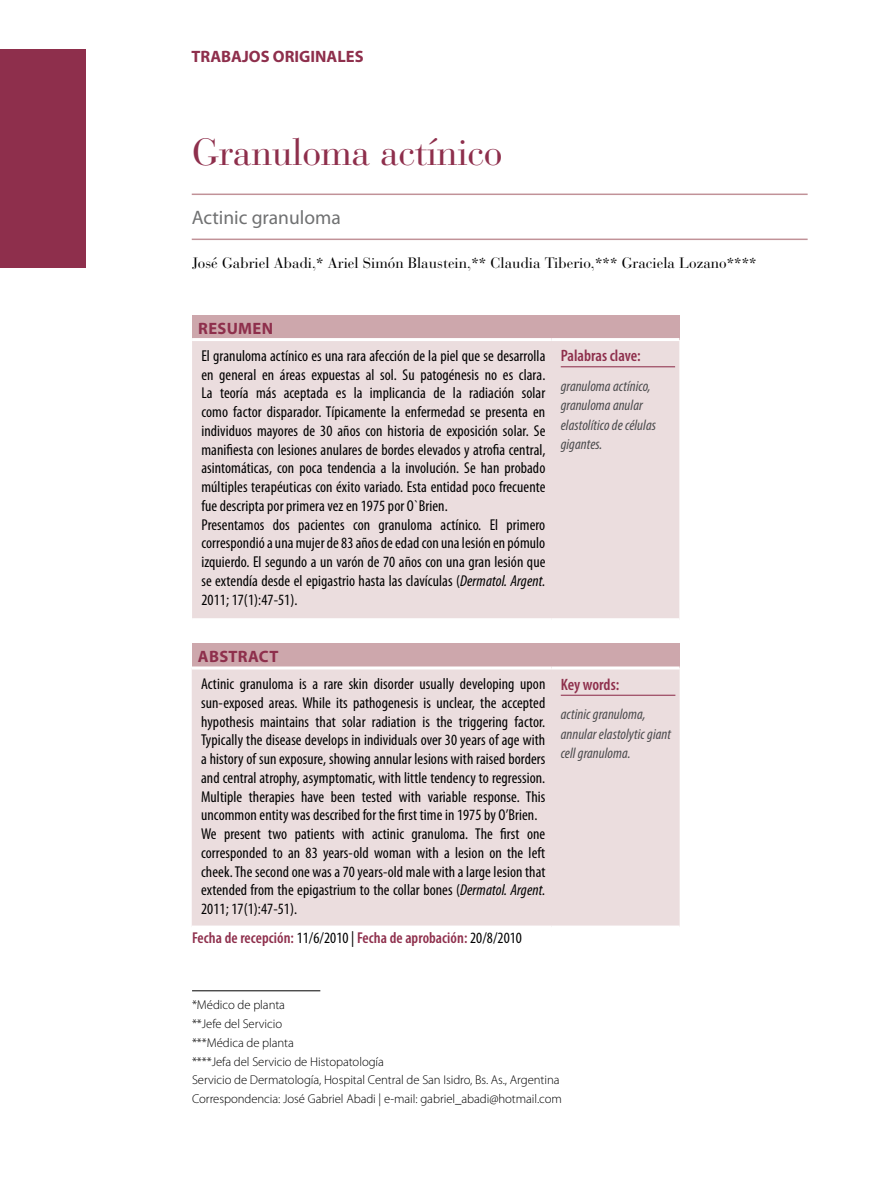
<style>
.page{position:relative;width:893px;height:1191px;background:#fff}
.page>*{position:absolute;margin:0;border:0;box-sizing:border-box;transform-origin:0 0}
.t1{font:37.5px "Bauer Bodoni";letter-spacing:-.01em;color:#8e2f4c}
.t2{font:19.5px "Myriad Pro";color:#707172}
.t3{font:700 16.5px "Myriad Pro";color:#8e2f4c}
.t4{font:600 condensed 16.5px "Myriad Pro";color:#8e2f4c}
.t5{font:700 16.5px "Myriad Pro";letter-spacing:.02em;color:#8e2f4c}
.t6{font:condensed 15.75px/18.8px "Myriad Pro";letter-spacing:.005em;color:#000}
.t7{font:600 condensed 15.75px "Myriad Pro";letter-spacing:.005em;color:#8e2f4c}
.t8{font:italic condensed 15px/19.5px "Myriad Pro";letter-spacing:.005em;color:#4b4b4d}
.t9{font:15px "Bauer Bodoni";color:#000}
.t10{font:300 12.75px/18.8px "Myriad Pro";letter-spacing:-.005em;color:#000}
.s1{font-style:italic}
.s2{font-weight:400;color:#000}
</style>
<div class="page">
<div style="left:0;top:50px;width:85px;height:218px;background:#8e2f4c"></div>
<hr style="left:192px;top:238px;width:616px;height:2px;background:#c19298">
<hr style="left:192px;top:193px;width:616px;height:2px;background:#c19298">
<div style="left:192px;top:315px;width:487px;height:24px;background:#cda7ac"></div>
<div style="left:192px;top:341px;width:487px;height:277px;background:#ebddde"></div>
<hr style="left:192px;top:338px;width:359px;height:3px;background:#fff">
<hr style="left:551px;top:338px;width:128px;height:3px;background:#fff">
<hr style="left:561px;top:366px;width:114px;height:1px;background:#8e2f4c">
<div style="left:192px;top:643px;width:488px;height:25px;background:#cda7ac"></div>
<div style="left:192px;top:669px;width:488px;height:256px;background:#ebddde"></div>
<hr style="left:192px;top:666px;width:359px;height:3px;background:#fff">
<hr style="left:551px;top:666px;width:129px;height:3px;background:#fff">
<hr style="left:561px;top:694px;width:114px;height:2px;background:#8e2f4c">
<hr style="left:192px;top:990px;width:128px;height:1px;background:#000">
<p class="t3" style="left:191px;top:46px;width:174px">TRABAJOS ORIGINALES</p>
<h1 class="t1" style="left:192px;top:130px;width:312px">Granuloma actínico</h1>
<p class="t2" style="left:192px;top:206px;width:150px">Actinic granuloma</p>
<p class="t9" style="left:192px;top:254px;width:566px">José Gabriel Abadi,* Ariel Simón Blaustein,** Claudia Tiberio,*** Graciela Lozano****</p>
<p class="t5" style="left:198px;top:317px;width:76px">RESUMEN</p>
<p class="t6" style="left:201px;top:346px;width:345px">El granuloma actínico es una rara afección de la piel que se desarrolla en general en áreas expuestas al sol. Su patogénesis no es clara.<br>La teoría más aceptada es la implicancia de la radiación solar como factor disparador. Típicamente la enfermedad se presenta en individuos mayores de 30 años con historia de exposición solar. Se manifiesta con lesiones anulares de bordes elevados y atrofia central, asintomáticas, con poca tendencia a la involución. Se han probado múltiples terapéuticas con éxito variado. Esta entidad poco frecuente fue descripta por primera vez en 1975 por O`Brien.<br>Presentamos dos pacientes con granuloma actínico. El primero correspondió a una mujer de 83 años de edad con una lesión en pómulo izquierdo. El segundo a un varón de 70 años con una gran lesión que se extendía desde el epigastrio hasta las clavículas (<span class="s1">Dermatol. Argent.<br></span>2011; 17(1):47-51).</p>
<p class="t4" style="left:561px;top:346px;width:81px">Palabras clave:</p>
<p class="t8" style="left:561px;top:376px;width:97px">granuloma actínico, granuloma anular elastolítico de células gigantes.</p>
<p class="t3" style="left:198px;top:645px;width:12px">ABSTRA</p>
<p class="t3" style="left:259px;top:645px;width:20px">CT</p>
<p class="t6" style="left:201px;top:674px;width:346px">Actinic granuloma is a rare skin disorder usually developing upon sun-exposed areas. While its pathogenesis is unclear, the accepted hypothesis maintains that solar radiation is the triggering factor.<br>Typically the disease develops in individuals over 30 years of age with a history of sun exposure, showing annular lesions with raised borders and central atrophy, asymptomatic, with little tendency to regression.<br>Multiple therapies have been tested with variable response. This uncommon entity was described for the first time in 1975 by O’Brien.<br>We present two patients with actinic granuloma. The first one corresponded to an 83 years-old woman with a lesion on the left cheek. The second one was a 70 years-old male with a large lesion that extended from the epigastrium to the collar bones (<span class="s1">Dermatol. Argent.<br></span>2011; 17(1):47-51).</p>
<p class="t4" style="left:561px;top:674px;width:60px">Key words:</p>
<p class="t8" style="left:561px;top:704px;width:112px">actinic granuloma, annular elastolytic giant cell granuloma.</p>
<p class="t7" style="left:192px;top:928px;width:331px">Fecha de recepción: <span class="s2">11/6/2010 |</span> Fecha de aprobación: <span class="s2">20/8/2010</span></p>
<p class="t10" style="left:192px;top:995px;width:371px">*Médico de planta<br>**Jefe del Servicio<br>***Médica de planta<br>****Jefa del Servicio de Histopatología<br>Servicio de Dermatología, Hospital Central de San Isidro, Bs. As., Argentina Correspondencia: José Gabriel Abadi | e-mail: gabriel_abadi@hotmail.com</p>
</div>
